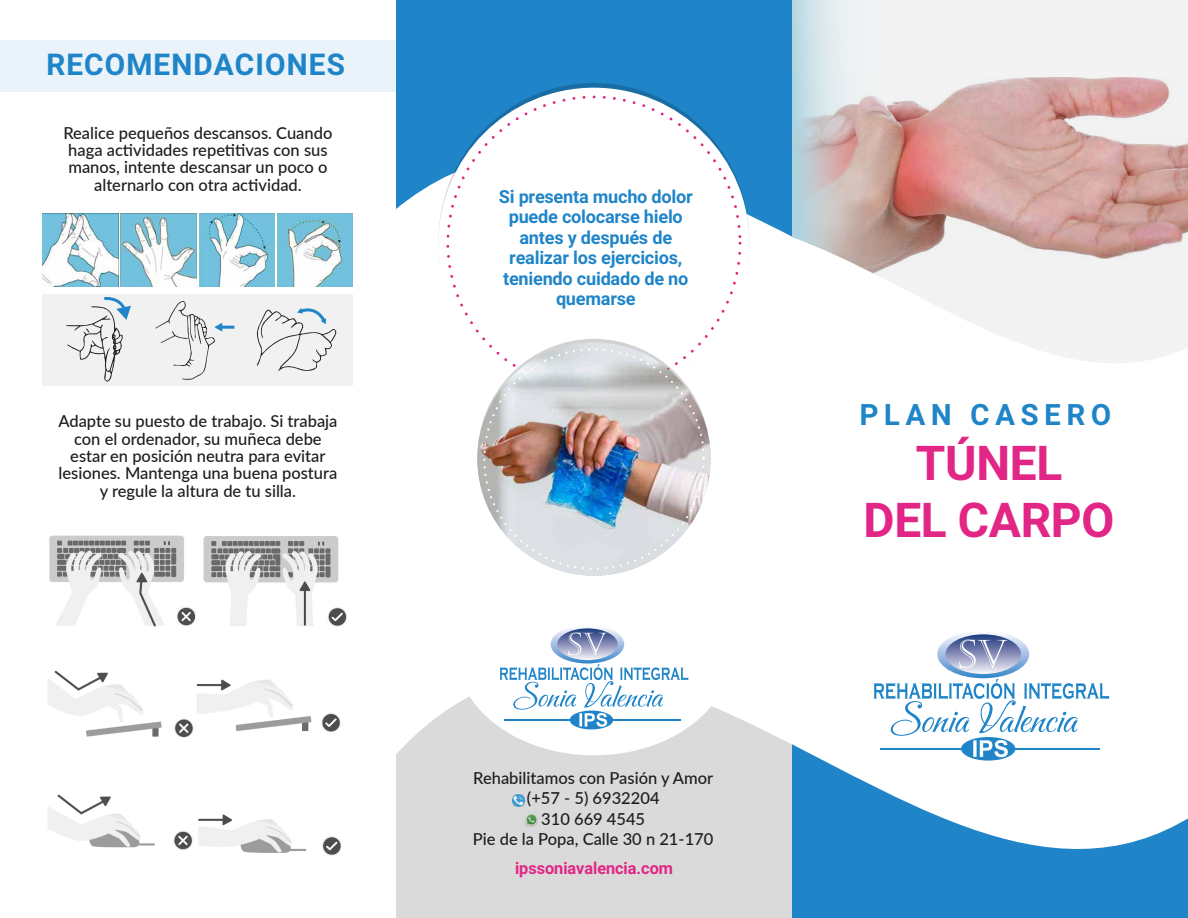
<style>
.page{position:relative;width:1188px;height:918px;background:#fff}
.page>*{position:absolute;margin:0;border:0;box-sizing:border-box;transform-origin:0 0}
.t1{font:48px/57.6px "Asimov Dist";letter-spacing:-.2em;color:#e12685;text-align:center}
.t2{font:30px "Asimov Dist";letter-spacing:-.16em;color:#1f85c8}
.t3{font:29.4px "Asimov Dist";color:#1f85c8}
.t4{font:18px/20.4px "Asimov Dist";letter-spacing:-.2em;color:#1f85c8;text-align:center}
.t5{font:500 16.5px/17.4px "Lato";color:#1d1d1b;text-align:center}
.t6{font:16.5px "Asimov Dist";letter-spacing:-.2em;color:#e12685}
</style>
<div class="page">
<div style="left:43px;top:294px;width:310px;height:91px;background:#f1f1f1"></div>
<div style="left:396px;top:697px;width:396px;height:221px;background:#dadada"></div>
<div style="left:456px;top:548px;width:276px;height:207px;background:#fff;border-radius:50%"></div>
<svg style="left:792px;top:0;width:366px;height:12px"></svg>
<svg style="left:792px;top:12px;width:396px;height:351px"></svg>
<svg style="left:792px;top:683px;width:396px;height:235px;fill:#1f85c8"></svg>
<svg style="left:961px;top:737px;width:54px;height:24px"></svg>
<svg style="left:874px;top:633px;width:235px;height:124px"></svg>
<div style="left:570px;top:711px;width:43px;height:18px;background:#1f85c8;border-radius:50%"></div>
<svg style="left:500px;top:628px;width:188px;height:99px"></svg>
<div style="left:0;top:40px;width:396px;height:52px;background:#e9f3f9"></div>
<svg style="left:396px;top:0;width:395px;height:246px;background:#2c8cca"></svg>
<div style="left:439px;top:88px;width:310px;height:311px;background:#fff;border-radius:50%"></div>
<img style="left:523px;top:812px;width:17px;height:17px">
<svg style="left:512px;top:795px;width:12px;height:12px"></svg>
<img style="left:43px;top:214px;width:75px;height:73px">
<img style="left:121px;top:214px;width:76px;height:73px">
<img style="left:199px;top:214px;width:76px;height:73px">
<img style="left:277px;top:214px;width:76px;height:73px">
<svg style="left:66px;top:297px;width:65px;height:85px"></svg>
<svg style="left:257px;top:308px;width:80px;height:63px"></svg>
<svg style="left:155px;top:301px;width:79px;height:79px"></svg>
<img style="left:48px;top:535px;width:299px;height:321px">
<img style="left:477px;top:342px;width:234px;height:234px;border-radius:117px">
<h2 class="t2" style="left:43px;top:43px;width:306px">RECOMENDACIONES</h2>
<p class="t5" style="left:63px;top:123px;width:271px">Realice pequeños descansos. Cuando haga actividades repetitivas con sus manos, intente descansar un poco o alternarlo con otra actividad.</p>
<p class="t5" style="left:58px;top:412px;width:281px">Adapte su puesto de trabajo. Si trabaja con el ordenador, su muñeca debe estar en posición neutra para evitar lesiones. Mantenga una buena postura y regule la altura de tu silla.</p>
<p class="t4" style="left:497px;top:186px;width:199px">Sipresenta mucho dolor puede colocarse hielo antes y después de realizarlos ejercicios, teniendo cuidado de no quemarse</p>
<p class="t5" style="left:473px;top:767px;width:242px;line-height:20.4px">Rehabilitamos con Pasión y Amor (+57 - 5) 6932204<br>310 669 4545<br>Pie de la Popa, Calle 30 n 21-170</p>
<p class="t6" style="left:513px;top:857px;width:163px">ipssoniavalencia.com</p>
<h3 class="t3" style="left:857px;top:394px;width:259px">PLAN CASERO</h3>
<h1 class="t1" style="left:859px;top:432px;width:262px">TÚNEL<br>DEL CARPO</h1>
</div>
